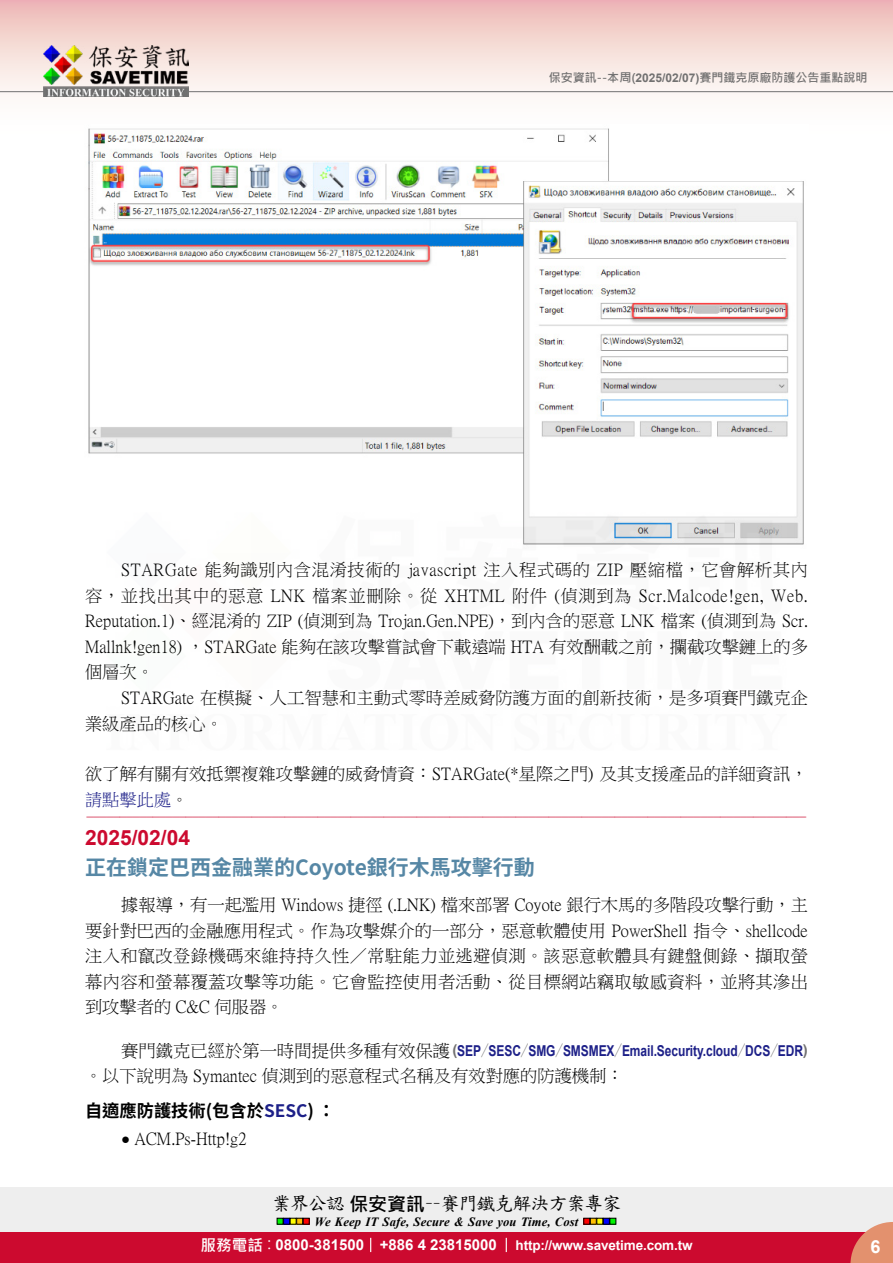
<style>
.page{position:relative;width:893px;height:1263px;background:#fff}
.page>*{position:absolute;margin:0;border:0;box-sizing:border-box;transform-origin:0 0}
.t1{font:700 21px "Source Han Sans TW";color:#5687a5}
.t2{font:700 21px "Arial";color:#cc0a2f}
.t3{font:18.9px "DF Kai Shu SB Estd BF";letter-spacing:-.05em;color:#000}
.t4{font:700 18px "Arial";color:#fff}
.t5{font:17.25px/25.5px "P Ming Li U";letter-spacing:.005em;color:#000;text-align:justify}
.t6{font:700 17.25px "Source Han Sans TW";color:#000}
.t7{font:16.5px "DF Kai Shu SB Estd BF";color:#cc0a2f}
.t8{font:700 15px "Arial";letter-spacing:-.005em;color:#1d2088;scale:.8 1}
.t9{font:700 13.5px "Arial";letter-spacing:-.01em;color:#fff}
.t10{font:italic 700 12.6px "Times New Roman";letter-spacing:.005em;color:#000}
.t11{font:700 12px "Microsoft Jheng Hei";color:#727171}
.s1{font-family:"Arial"}
.s2{color:#1d2088}
.s3{font-family:"P Ming Li U";font-weight:400;font-size:17.25px;color:#000}
.s4{color:#727171}
.s5{font-family:"Source Han Sans TW";font-weight:800;color:#727171}
.s6{font-family:"Arial";font-size:15px}
.s7{font-family:"Microsoft Jheng Hei";font-weight:700}
.s8{font-family:"Microsoft Jheng Hei";font-size:15.6px}
.s9{font-family:"Microsoft Jheng Hei";font-weight:400;font-size:15.6px}
.s10{font-size:15px}
</style>
<div class="page">
<div style="left:0;top:1187px;width:893px;height:49px;background:#eee"></div>
<svg style="left:277px;top:1218px;width:32px;height:6px"></svg>
<svg style="left:584px;top:1218px;width:32px;height:6px"></svg>
<div style="left:0;top:1232px;width:893px;height:31px;background:#cc0a2f"></div>
<svg style="left:850px;top:1222px;width:43px;height:41px"></svg>
<svg style="left:370px;top:1238px;width:1px;height:14px"></svg>
<svg style="left:506px;top:1238px;width:1px;height:14px"></svg>
<svg style="left:0;top:0;width:893px;height:97px;background:#f4d8d5"></svg>
<hr style="left:0;top:91px;width:893px;height:1px;background:#727171">
<img style="left:44px;top:46px;width:145px;height:51px">
<img style="left:88px;top:128px;width:716px;height:417px">
<img style="left:106px;top:513px;width:681px;height:32px">
<p class="t11" style="left:549px;top:70px;width:320px">保安資訊--本周(<span class="s1">2025/02/07)</span>賽門鐵克原廠防護公告重點說明</p>
<p class="t5" style="left:85px;top:557px;width:724px;text-indent:36px">STARGate 能夠識別內含混淆技術的 javascript 注入程式碼的 ZIP 壓縮檔，它會解析其內容，並找出其中的惡意 LNK 檔案並刪除。從 XHTML 附件 (偵測到為 Scr.Malcode!gen, Web.<br>Reputation.1)、經混淆的 ZIP (偵測到為 Trojan.Gen.NPE)，到內含的惡意 LNK 檔案 (偵測到為 Scr.<br>Mallnk!gen18) ，STARGate 能夠在該攻擊嘗試會下載遠端 HTA 有效酬載之前，攔截攻擊鏈上的多個層次。</p>
<p class="t5" style="left:85px;top:685px;width:725px;text-indent:36px">STARGate 在模擬、人工智慧和主動式零時差威脅防護方面的創新技術，是多項賽門鐵克企業級產品的核心。</p>
<p class="t5" style="left:85px;top:761px;width:724px">欲了解有關有效抵禦複雜攻擊鏈的威脅情資：STARGate(*星際之門) 及其支援產品的詳細資訊，<span class="s2">請點擊此處</span>。</p>
<p class="t7" style="left:86px;top:809px;width:723px">-------------------------------------------------------------------------------------------------------------</p>
<p class="t2" style="left:85px;top:823px;width:107px">2025/02/04</p>
<p class="t1" style="left:85px;top:856px;width:451px">正在鎖定巴西金融業的Coyote銀行木馬攻擊行動</p>
<p class="t5" style="left:85px;top:892px;width:725px;text-indent:36px">據報導，有一起濫用 Windows 捷徑 (.LNK) 檔來部署 Coyote 銀行木馬的多階段攻擊行動，主要針對巴西的金融應用程式。作為攻擊媒介的一部分，惡意軟體使用 PowerShell 指令、shellcode注入和竄改登錄機碼來維持持久性／常駐能力並逃避偵測。該惡意軟體具有鍵盤側錄、擷取螢幕內容和螢幕覆蓋攻擊等功能。它會監控使用者活動、從目標網站竊取敏感資料，並將其滲出到攻擊者的 C&amp;C 伺服器。</p>
<p class="t8" style="left:121px;top:1040px;width:860px"><span class="s3">賽門鐵克已經於第一時間提供多種有效保護</span><span class="s4">(</span>SEP<span class="s5">／</span>SESC<span class="s5">／</span>SMG<span class="s5">／</span>SMSMEX<span class="s5">／</span>Email.Security.cloud<span class="s5">／</span>DCS<span class="s5">／</span>EDR<span class="s4">)</span></p>
<p class="t5" style="left:85px;top:1063px;width:540px">。以下說明為 Symantec 偵測到的惡意程式名稱及有效對應的防護機制：</p>
<p class="t6" style="left:85px;top:1101px;width:252px">自適應防護技術(包含於<span class="s2">SESC</span>) ：</p>
<p class="t5" style="left:121px;top:1126px;width:127px"><span class="s6">●</span> ACM.Ps-Http!g2</p>
<p class="t3" style="left:272px;top:1194px;width:351px">業界公認<span class="s7">保安資訊</span>－－賽門鐵克解決方案專家</p>
<p class="t10" style="left:315px;top:1212px;width:265px">We Keep IT Safe, Secure &amp; Save you Time, Cost</p>
<p class="t9" style="left:200px;top:1235px;width:494px"><span class="s8">服務電話</span><span class="s9">：</span><span class="s10">0800-381500 +886 4 23815000</span> http://www.savetime.com.tw</p>
<p class="t4" style="left:870px;top:1234px;width:12px">6</p>
</div>
